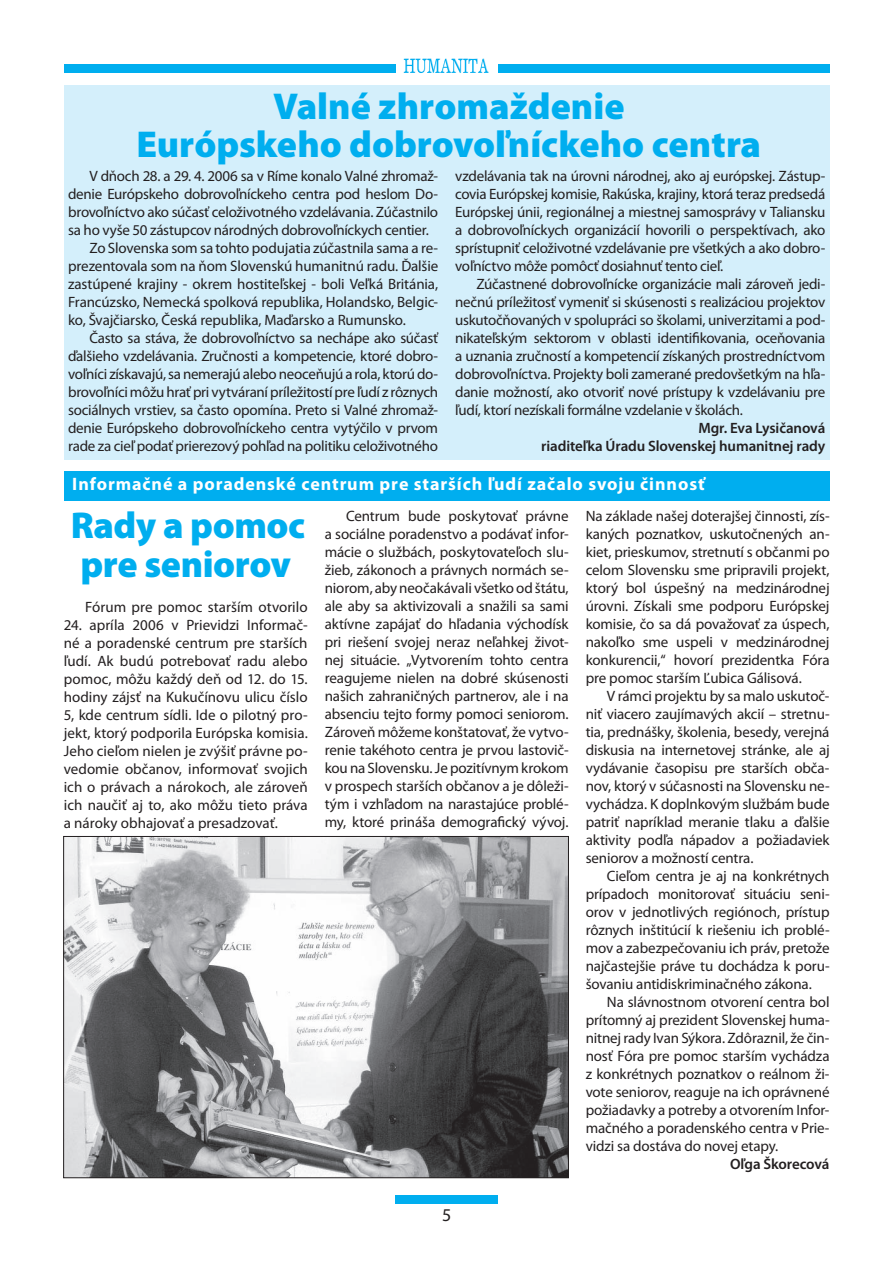
<style>
.page{position:relative;width:893px;height:1263px;background:#fff}
.page>*{position:absolute;margin:0;border:0;box-sizing:border-box;transform-origin:0 0}
.t1{font:900 37.5px/39px "Myriad Pro";color:#00aeef}
.t2{font:700 18px "Myriad Pro";letter-spacing:.05em;color:#fff}
.t3{font:18px "Myriad Pro";color:#231f20}
.t4{font:15px/18px "Myriad Pro";letter-spacing:-.015em;color:#231f20;text-align:justify}
.t5{font:600 15px/18px "Myriad Pro";letter-spacing:-.01em;color:#231f20;text-align:right}
</style>
<div class="page">
<div style="left:395px;top:1195px;width:102px;height:8px;background:#00aeef"></div>
<div style="left:64px;top:64px;width:331px;height:8px;background:#00aeef"></div>
<div style="left:497px;top:64px;width:332px;height:8px;background:#00aeef"></div>
<svg style="left:404px;top:59px;width:85px;height:14px"></svg>
<img style="left:65px;top:838px;width:501px;height:338px">
<div style="left:64px;top:471px;width:765px;height:29px;background:#00aeef"></div>
<div style="left:64px;top:85px;width:765px;height:375px;background:#d4effb"></div>
<h1 class="t1" style="left:136px;top:91px;width:626px;line-height:37.5px;text-align:center">Valné zhromaždenie<br>Európskeho dobrovoľníckeho centra</h1>
<p class="t4" style="left:89px;top:169px;width:350px">V dňoch 28. a 29. 4. 2006 sa v Ríme konalo Valné zhromaž-</p>
<p class="t4" style="left:68px;top:187px;width:371px">denie Európskeho dobrovoľníckeho centra pod heslom Do-</p>
<p class="t4" style="left:68px;top:205px;width:371px">brovoľníctvo ako súčasť celoživotného vzdelávania. Zúčastnilo</p>
<p class="t4" style="left:68px;top:223px;width:362px">sa ho vyše 50 zástupcov národných dobrovoľníckych centier.</p>
<p class="t4" style="left:89px;top:241px;width:350px">Zo Slovenska som sa tohto podujatia zúčastnila sama a re-</p>
<p class="t4" style="left:68px;top:259px;width:372px">prezentovala som na ňom Slovenskú humanitnú radu. Ďalšie</p>
<p class="t4" style="left:68px;top:277px;width:371px">zastúpené krajiny - okrem hostiteľskej - boli Veľká Británia,</p>
<p class="t4" style="left:68px;top:295px;width:371px">Francúzsko, Nemecká spolková republika, Holandsko, Belgic-</p>
<p class="t4" style="left:68px;top:313px;width:339px">ko, Švajčiarsko, Česká republika, Maďarsko a Rumunsko.</p>
<p class="t4" style="left:89px;top:331px;width:350px">Často sa stáva, že dobrovoľníctvo sa nechápe ako súčasť</p>
<p class="t4" style="left:68px;top:349px;width:371px">ďalšieho vzdelávania. Zručnosti a kompetencie, ktoré dobro-</p>
<p class="t4" style="left:68px;top:367px;width:371px">voľníci získavajú, sa nemerajú alebo neoceňujú a rola, ktorú do-</p>
<p class="t4" style="left:68px;top:385px;width:371px">brovoľníci môžu hrať pri vytváraní príležitostí pre ľudí z rôznych</p>
<p class="t4" style="left:68px;top:403px;width:371px">sociálnych vrstiev, sa často opomína. Preto si Valné zhromaž-</p>
<p class="t4" style="left:68px;top:421px;width:371px">denie Európskeho dobrovoľníckeho centra vytýčilo v prvom</p>
<p class="t4" style="left:68px;top:439px;width:371px">rade za cieľ podať prierezový pohľad na politiku celoživotného</p>
<p class="t4" style="left:455px;top:169px;width:371px">vzdelávania tak na úrovni národnej, ako aj európskej. Zástup&shy;covia Európskej komisie, Rakúska, krajiny, ktorá teraz predsedá Európskej únii, regionálnej a miestnej samosprávy v Taliansku a dobrovoľníckych organizácií hovorili o perspektívach, ako sprístupniť celoživotné vzdelávanie pre všetkých a ako dobro&shy;voľníctvo môže pomôcť dosiahnuť tento cieľ.</p>
<p class="t4" style="left:455px;top:277px;width:371px;text-indent:21px">Zúčastnené dobrovoľnícke organizácie mali zároveň jedi&shy;nečnú príležitosť vymeniť si skúsenosti s realizáciou projektov uskutočňovaných v spolupráci so školami, univerzitami a pod&shy;nikateľským sektorom v oblasti identifikovania, oceňovania a uznania zručností a kompetencií získaných prostredníctvom dobrovoľníctva. Projekty boli zamerané predovšetkým na hľa&shy;danie možností, ako otvoriť nové prístupy k vzdelávaniu pre ľudí, ktorí nezískali formálne vzdelanie v školách.</p>
<p class="t5" style="left:541px;top:421px;width:285px">Mgr. Eva Lysičanová<br>riaditeľka Úradu Slovenskej humanitnej rady</p>
<p class="t2" style="left:72px;top:477px;width:634px">Informačné a poradenské centrum pre starších ľudí začalo svoju činnosť</p>
<h1 class="t1" style="left:71px;top:510px;width:236px">Rady a pomoc pre seniorov</h1>
<p class="t4" style="left:85px;top:599px;width:224px">Fórum pre pomoc starším otvorilo</p>
<p class="t4" style="left:64px;top:617px;width:245px">24. apríla 2006 v Prievidzi Informač&shy;né a poradenské centrum pre starších ľudí. Ak budú potrebovať radu alebo pomoc, môžu každý deň od 12. do 15. hodiny zájsť na Kukučínovu ulicu číslo 5, kde centrum sídli. Ide o pilotný pro&shy;jekt, ktorý podporila Európska komisia.<br>Jeho cieľom nielen je zvýšiť právne po&shy;vedomie občanov, informovať svojich ich o právach a nárokoch, ale zároveň ich naučiť aj to, ako môžu tieto práva a nároky obhajovať a presadzovať.</p>
<p class="t4" style="left:325px;top:509px;width:245px;text-indent:21px">Centrum bude poskytovať právne a sociálne poradenstvo a podávať infor&shy;mácie o službách, poskytovateľoch slu&shy;žieb, zákonoch a právnych normách se&shy;niorom, aby neočakávali všetko od štátu, ale aby sa aktivizovali a snažili sa sami aktívne zapájať do hľadania východísk pri riešení svojej neraz neľahkej život&shy;nej situácie. „Vytvorením tohto centra reagujeme nielen na dobré skúsenosti našich zahraničných partnerov, ale i na absenciu tejto formy pomoci seniorom.<br>Zároveň môžeme konštatovať, že vytvo&shy;renie takéhoto centra je prvou lastovič&shy;kou na Slovensku. Je pozitívnym krokom v prospech starších občanov a je dôleži&shy;tým i vzhľadom na narastajúce problé&shy;my, ktoré prináša demografický vývoj.</p>
<p class="t4" style="left:585px;top:509px;width:245px">Na základe našej doterajšej činnosti, zís&shy;kaných poznatkov, uskutočnených an&shy;kiet, prieskumov, stretnutí s občanmi po celom Slovensku sme pripravili projekt, ktorý bol úspešný na medzinárodnej úrovni. Získali sme podporu Európskej komisie, čo sa dá považovať za úspech, nakoľko sme uspeli v medzinárodnej konkurencii,“ hovorí prezidentka Fóra pre pomoc starším Ľubica Gálisová.</p>
<p class="t4" style="left:585px;top:689px;width:245px;text-indent:21px">V rámci projektu by sa malo uskutoč&shy;niť viacero zaujímavých akcií – stretnu&shy;tia, prednášky, školenia, besedy, verejná diskusia na internetovej stránke, ale aj vydávanie časopisu pre starších obča&shy;nov, ktorý v súčasnosti na Slovensku ne&shy;vychádza. K doplnkovým službám bude patriť napríklad meranie tlaku a ďalšie aktivity podľa nápadov a požiadaviek seniorov a možností centra.</p>
<p class="t4" style="left:585px;top:869px;width:245px;text-indent:21px">Cieľom centra je aj na konkrétnych prípadoch monitorovať situáciu seni&shy;orov v jednotlivých regiónoch, prístup rôznych inštitúcií k riešeniu ich problé&shy;mov a zabezpečovaniu ich práv, pretože najčastejšie práve tu dochádza k poru&shy;šovaniu antidiskriminačného zákona.</p>
<p class="t4" style="left:585px;top:995px;width:245px;text-indent:21px">Na slávnostnom otvorení centra bol prítomný aj prezident Slovenskej huma&shy;nitnej rady Ivan Sýkora. Zdôraznil, že čin&shy;nosť Fóra pre pomoc starším vychádza z konkrétnych poznatkov o reálnom ži&shy;vote seniorov, reaguje na ich oprávnené požiadavky a potreby a otvorením Infor&shy;mačného a poradenského centra v Prie&shy;vidzi sa dostáva do novej etapy.</p>
<p class="t5" style="left:730px;top:1157px;width:101px">Oľga Škorecová</p>
<p class="t3" style="left:442px;top:1208px;width:11px">5</p>
</div>
